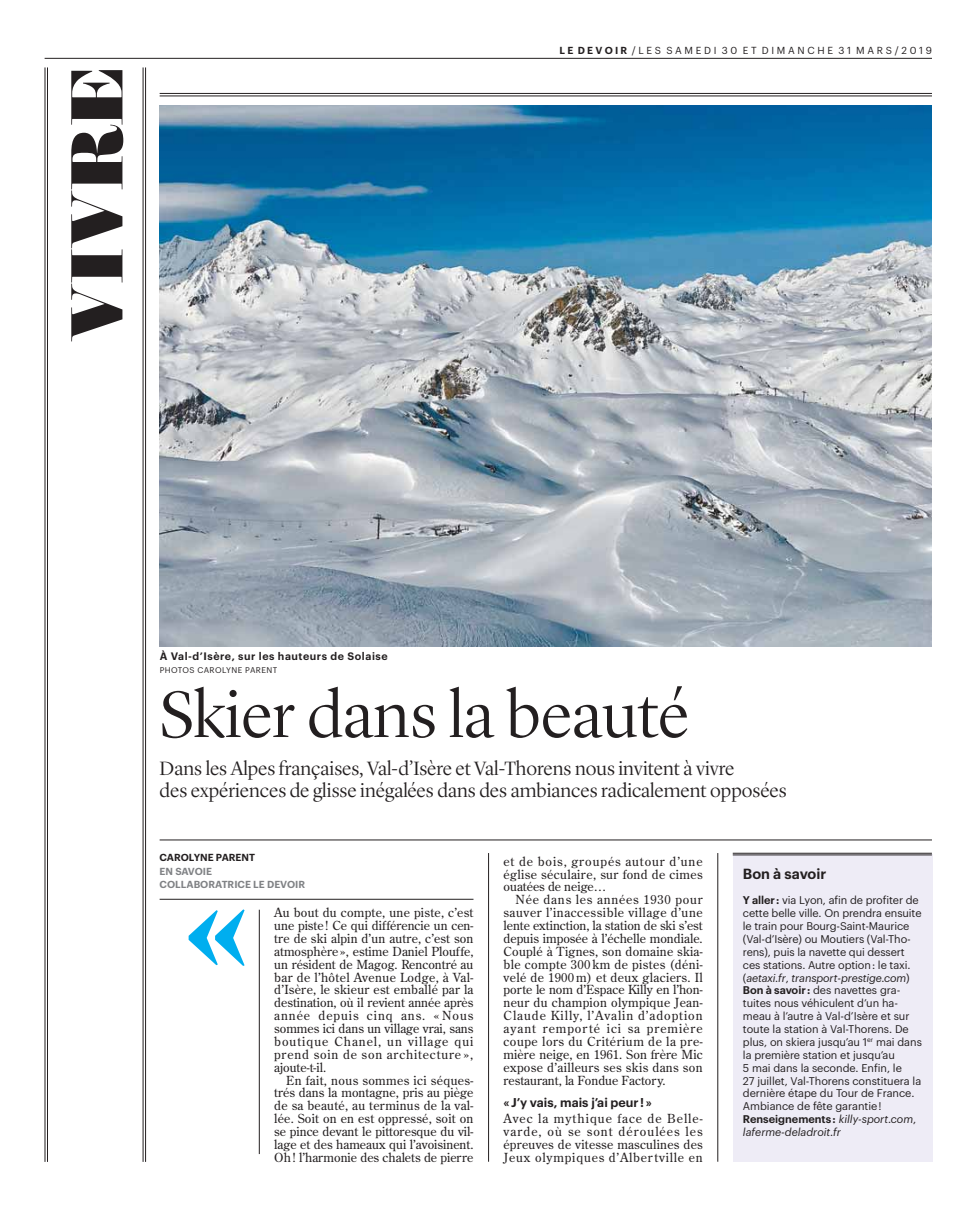
<style>
.page{position:relative;width:968px;height:1215px;background:#fff}
.page>*{position:absolute;margin:0;border:0;box-sizing:border-box;transform-origin:0 0}
.t1{font:900 161.25px "Brunel Poster";color:#00aeef}
.t2{font:900 73.75px "Brunel Poster";color:#231f20}
.t3{font:300 67.5px "Lyon Display";color:#231f20}
.t4{font:300 20px/22.5px "Lyon Display";color:#231f20}
.t5{font:600 14.38px "Graphik";color:#231f20}
.t6{font:12.5px/12.9px "Century Old Style";letter-spacing:.02em;color:#231f20;text-align:justify}
.t7{font:12.5px "Century Old Style";color:#231f20}
.t8{font:12.5px "Century Old Style";letter-spacing:.075em;color:#231f20}
.t9{font:12.5px "Century Old Style";letter-spacing:.065em;color:#231f20}
.t10{font:12.5px/16.6px "Century Old Style";letter-spacing:.08em;color:#231f20}
.t11{font:12.5px "Century Old Style";letter-spacing:.045em;color:#231f20}
.t12{font:12.5px "Century Old Style";letter-spacing:.04em;color:#231f20}
.t13{font:12.5px "Century Old Style";letter-spacing:.07em;color:#231f20}
.t14{font:11px/12.9px "Graphik";letter-spacing:-.005em;color:#231f20}
.t15{font:600 10.62px "Graphik";letter-spacing:.05em;color:#231f20}
.t16{font:10px "Graphik";color:#231f20}
.t17{font:600 10px/14.1px "Graphik";color:#231f20}
.t18{font:600 10px "Graphik";color:#808285}
.t19{font:8.12px "Graphik";letter-spacing:.05em;color:#231f20}
.s1{font-weight:600}
.s2{color:#808285}
.s3{font-family:"Graphik";font-weight:600}
.s4{font-style:italic}
</style>
<div class="page">
<hr style="left:45px;top:58px;width:887px;height:1px;background:#231f20">
<hr style="left:160px;top:93px;width:772px;height:1px;background:#231f20">
<hr style="left:160px;top:96px;width:772px;height:1px;background:#231f20">
<hr style="left:45px;top:67px;width:1px;height:1095px;background:#231f20">
<hr style="left:47px;top:67px;width:1px;height:1095px;background:#231f20">
<hr style="left:143px;top:67px;width:1px;height:1095px;background:#231f20">
<hr style="left:145px;top:67px;width:1px;height:1095px;background:#231f20">
<hr style="left:160px;top:899px;width:313px;height:1px;background:#231f20">
<img style="left:160px;top:106px;width:772px;height:541px">
<div style="left:733px;top:855px;width:199px;height:307px;background:#eeecf6"></div>
<hr style="left:732px;top:853px;width:199px;height:1px;background:#231f20">
<hr style="left:732px;top:855px;width:199px;height:1px;background:#231f20">
<hr style="left:160px;top:840px;width:771px;height:1px;background:#231f20">
<hr style="left:488px;top:853px;width:1px;height:309px;background:#231f20">
<hr style="left:717px;top:853px;width:1px;height:309px;background:#231f20">
<hr style="left:259px;top:910px;width:1px;height:244px;background:#231f20">
<p class="t2" style="left:71px;top:341px;width:275px;rotate:-90deg">VIVRE</p>
<p class="t16" style="left:559px;top:47px;width:374px"><span class="s1">L E D E V O I R</span> / L E S S A M E D I 3 0 E T D I M A N C H E 3 1 M A R S / 2 0 1 9</p>
<p class="t15" style="left:160px;top:650px;width:229px">À Val-d’Isère, sur les hauteurs de Solaise</p>
<p class="t19" style="left:160px;top:666px;width:119px">PHOTOS CAROLYNE PARENT</p>
<p class="t3" style="left:160px;top:687px;width:531px">Skier dans la beauté</p>
<p class="t4" style="left:160px;top:758px;width:628px">Dans les Alpes françaises, Val-d’Isère et Val-Thorens nous invitent à vivre<br>des expériences de glisse inégalées dans des ambiances radicalement opposées</p>
<p class="t17" style="left:160px;top:850px;width:97px">CAROLYNE PARENT<br><span class="s2">EN SAVOIE</span></p>
<p class="t18" style="left:160px;top:878px;width:147px">COLLABORATRICE LE DEVOIR</p>
<p class="t1" style="left:184px;top:862px;width:67px">«</p>
<p class="t6" style="left:274px;top:907px;width:201px">Au bout du compte, une piste, c’est</p>
<p class="t7" style="left:274px;top:921px;width:201px">une piste ! Ce qui différencie un cen-</p>
<p class="t6" style="left:274px;top:933px;width:201px">tre de ski alpin d’un autre, c’est son</p>
<p class="t7" style="left:274px;top:946px;width:201px">atmosphère », estime Daniel Plouffe,</p>
<p class="t7" style="left:274px;top:959px;width:201px">un résident de Magog. Rencontré au</p>
<p class="t6" style="left:274px;top:972px;width:201px">bar de l’hôtel Avenue Lodge, à Val-</p>
<p class="t6" style="left:274px;top:984px;width:201px">d’Isère, le skieur est emballé par la</p>
<p class="t7" style="left:274px;top:998px;width:201px">destination, où il revient année après</p>
<p class="t8" style="left:274px;top:1011px;width:201px">année depuis cinq ans. «Nous</p>
<p class="t7" style="left:274px;top:1023px;width:201px">sommes ici dans un village vrai, sans</p>
<p class="t8" style="left:274px;top:1036px;width:201px">boutique Chanel, un village qui</p>
<p class="t9" style="left:274px;top:1049px;width:201px">prend soin de son architecture »,</p>
<p class="t7" style="left:274px;top:1062px;width:53px">ajoute-t-il.</p>
<p class="t6" style="left:286px;top:1075px;width:189px">En fait, nous sommes ici séques-</p>
<p class="t6" style="left:274px;top:1087px;width:201px">trés dans la montagne, pris au piège</p>
<p class="t6" style="left:274px;top:1100px;width:201px">de sa beauté, au terminus de la val-</p>
<p class="t6" style="left:274px;top:1113px;width:201px">lée. Soit on en est oppressé, soit on</p>
<p class="t7" style="left:274px;top:1126px;width:201px">se pince devant le pittoresque du vil-</p>
<p class="t7" style="left:274px;top:1139px;width:201px">lage et des hameaux qui l’avoisinent.</p>
<p class="t7" style="left:274px;top:1152px;width:201px">Oh! l’harmonie des chalets de pierre</p>
<p class="t13" style="left:503px;top:856px;width:201px">et de bois, groupés autour d’une</p>
<p class="t6" style="left:503px;top:869px;width:201px">église séculaire, sur fond de cimes</p>
<p class="t7" style="left:503px;top:882px;width:104px">ouatées de neige…</p>
<p class="t9" style="left:515px;top:895px;width:189px">Née dans les années 1930 pour</p>
<p class="t11" style="left:503px;top:908px;width:201px">sauver l’inaccessible village d’une</p>
<p class="t7" style="left:503px;top:920px;width:201px">lente extinction, la station de ski s’est</p>
<p class="t7" style="left:503px;top:933px;width:201px">depuis imposée à l’échelle mondiale.</p>
<p class="t6" style="left:503px;top:946px;width:201px">Couplé à Tignes, son domaine skia-</p>
<p class="t6" style="left:503px;top:959px;width:201px">ble compte 300 km de pistes (déni-</p>
<p class="t6" style="left:503px;top:972px;width:201px">velé de 1900 m) et deux glaciers. Il</p>
<p class="t7" style="left:503px;top:985px;width:201px">porte le nom d’Espace Killy en l’hon-</p>
<p class="t6" style="left:503px;top:997px;width:201px">neur du champion olympique Jean-</p>
<p class="t8" style="left:503px;top:1011px;width:201px">Claude Killy, l’Avalin d’adoption</p>
<p class="t8" style="left:503px;top:1023px;width:201px">ayant remporté ici sa première</p>
<p class="t12" style="left:503px;top:1036px;width:201px">coupe lors du Critérium de la pre-</p>
<p class="t6" style="left:503px;top:1049px;width:201px">mière neige, en 1961. Son frère Mic</p>
<p class="t6" style="left:503px;top:1062px;width:201px">expose d’ailleurs ses skis dans son</p>
<p class="t7" style="left:503px;top:1075px;width:163px">restaurant, la Fondue Factory.</p>
<p class="t10" style="left:503px;top:1095px;width:201px"><span class="s3">« J’y vais, mais j’ai peur ! »<br></span>Avec la mythique face de Belle-</p>
<p class="t6" style="left:503px;top:1126px;width:201px">varde, où se sont déroulées les épreuves de vitesse masculines des Jeux olympiques d’Albertville en</p>
<p class="t5" style="left:743px;top:866px;width:85px">Bon à savoir</p>
<p class="t14" style="left:743px;top:895px;width:180px"><span class="s1">Y aller:</span> via Lyon, afin de profiter de cette belle ville. On prendra ensuite le train pour Bourg-Saint-Maurice (Val-d’Isère) ou Moutiers (Val-Tho&shy;rens), puis la navette qui dessert ces stations. Autre option: le taxi. (<span class="s4">aetaxi.fr</span>, <span class="s4">transport-prestige.com</span>)<br><span class="s1">Bon à savoir :</span> des navettes gra&shy;tuites nous véhiculent d’un ha&shy;meau à l’autre à Val-d’Isère et sur toute la station à Val-Thorens. De plus, on skiera jusqu’au 1<sup>er</sup> mai dans la première station et jusqu’au<br>5 mai dans la seconde. Enfin, le<br>27 juillet, Val-Thorens constituera la dernière étape du Tour de France.<br>Ambiance de fête garantie!<br><span class="s1">Renseignements :</span> <span class="s4">killy-sport.com</span>, <span class="s4">laferme-deladroit.fr</span></p>
</div>
